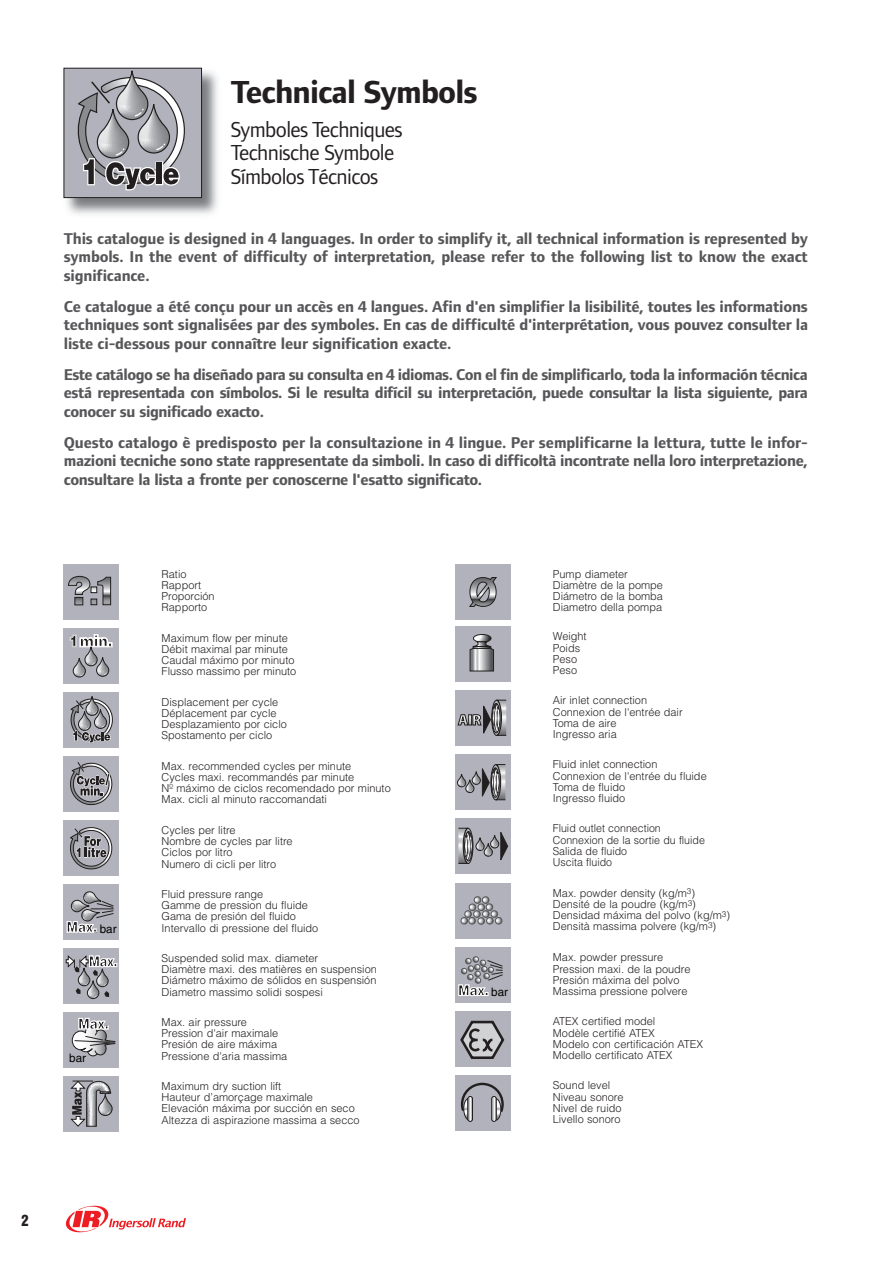
<style>
.page{position:relative;width:893px;height:1263px;background:#fff}
.page>*{position:absolute;margin:0;border:0;box-sizing:border-box;transform-origin:0 0}
.t1{font:700 33px "Foundry Form Sans";letter-spacing:-.025em;color:#231f20}
.t2{font:22.5px/23.2px "Foundry Form Sans";letter-spacing:-.025em;color:#231f20}
.t3{font:700 16.2px/18.5px "Foundry Form Sans";letter-spacing:-.02em;color:#575659;text-align:justify}
.t4{font:900 condensed 15px "Swiss 721 BT";color:#231f20}
.t5{font:11.7px "Helvetica";color:#000}
.t6{font:300 10.95px/11.2px "Helvetica";color:#231f20}
</style>
<div class="page">
<svg style="left:63px;top:67px;width:448px;height:1166px"></svg>
<h3 class="t4" style="left:21px;top:1215px;width:9px">2</h3>
<h1 class="t1" style="left:231px;top:80px;width:248px">Technical Symbols</h1>
<h2 class="t2" style="left:231px;top:120px;width:173px">Symboles Techniques<br>Technische Symbole<br>Símbolos Técnicos</h2>
<h3 class="t3" style="left:64px;top:230px;width:746px">This catalogue is designed in 4 languages. In order to simplify it, all technical information is represented by symbols. In the event of difficulty of interpretation, please refer to the following list to know the exact significance.</h3>
<p class="t3" style="left:64px;top:298px;width:746px">Ce catalogue a été conçu pour un accès en 4 langues. Afin d'en simplifier la lisibilité, toutes les informations techniques sont signalisées par des symboles. En cas de difficulté d'interprétation, vous pouvez consulter la liste ci-dessous pour connaître leur signification exacte.</p>
<p class="t3" style="left:64px;top:367px;width:746px">Este catálogo se ha diseñado para su consulta en 4 idiomas. Con el fin de simplificarlo, toda la información técnica está representada con símbolos. Si le resulta difícil su interpretación, puede consultar la lista siguiente, para conocer su significado exacto.</p>
<p class="t3" style="left:64px;top:435px;width:746px">Questo catalogo è predisposto per la consultazione in 4 lingue. Per semplificarne la lettura, tutte le infor&shy;mazioni tecniche sono state rappresentate da simboli. In caso di difficoltà incontrate nella loro interpretazione, consultare la lista a fronte per conoscerne l'esatto significato.</p>
<p class="t5" style="left:100px;top:924px;width:18px">bar</p>
<p class="t5" style="left:69px;top:1053px;width:18px">bar</p>
<p class="t6" style="left:162px;top:569px;width:55px">Ratio<br>Rapport<br>Proporción<br>Rapporto</p>
<p class="t6" style="left:162px;top:633px;width:136px">Maximum flow per minute<br>Débit maximal par minute<br>Caudal máximo por minuto<br>Flusso massimo per minuto</p>
<p class="t6" style="left:162px;top:697px;width:127px">Displacement per cycle<br>Déplacement par cycle<br>Desplazamiento por ciclo<br>Spostamento per ciclo</p>
<p class="t6" style="left:162px;top:761px;width:231px">Max. recommended cycles per minute<br>Cycles maxi. recommandés par minute<br>Nº máximo de ciclos recomendado por minuto Max. cicli al minuto raccomandati</p>
<p class="t6" style="left:162px;top:825px;width:133px">Cycles per litre<br>Nombre de cycles par litre<br>Ciclos por litro<br>Numero di cicli per litro</p>
<p class="t6" style="left:162px;top:889px;width:158px">Fluid pressure range<br>Gamme de pression du fluide<br>Gama de presión del fluido<br>Intervallo di pressione del fluido</p>
<p class="t6" style="left:162px;top:953px;width:217px">Suspended solid max. diameter<br>Diamètre maxi. des matières en suspension Diámetro máximo de sólidos en suspensión Diametro massimo solidi sospesi</p>
<p class="t6" style="left:162px;top:1017px;width:127px">Max. air pressure<br>Pression d'air maximale<br>Presión de aire máxima<br>Pressione d'aria massima</p>
<p class="t6" style="left:162px;top:1081px;width:200px">Maximum dry suction lift<br>Hauteur d’amorçage maximale<br>Elevación máxima por succión en seco<br>Altezza di aspirazione massima a secco</p>
<p class="t6" style="left:553px;top:1081px;width:72px">Sound level<br>Niveau sonore<br>Nivel de ruido<br>Livello sonoro</p>
<p class="t6" style="left:553px;top:569px;width:112px">Pump diameter<br>Diamètre de la pompe<br>Diámetro de la bomba<br>Diametro della pompa</p>
<p class="t6" style="left:553px;top:632px;width:35px">Weight<br>Poids<br>Peso<br>Peso</p>
<p class="t6" style="left:553px;top:696px;width:131px">Air inlet connection<br>Connexion de l'entrée dair<br>Toma de aire<br>Ingresso aria</p>
<p class="t6" style="left:553px;top:760px;width:155px">Fluid inlet connection<br>Connexion de l'entrée du fluide<br>Toma de fluido<br>Ingresso fluido</p>
<p class="t6" style="left:553px;top:824px;width:154px">Fluid outlet connection<br>Connexion de la sortie du fluide<br>Salida de fluido<br>Uscita fluido</p>
<p class="t6" style="left:553px;top:888px;width:179px">Max. powder density (kg/m<sup>3</sup>)<br>Densité de la poudre (kg/m<sup>3</sup>)<br>Densidad máxima del polvo (kg/m<sup>3</sup>)<br>Densità massima polvere (kg/m<sup>3</sup>)</p>
<p class="t6" style="left:553px;top:953px;width:139px">Max. powder pressure<br>Pression maxi. de la poudre<br>Presión máxima del polvo<br>Massima pressione polvere</p>
<p class="t6" style="left:553px;top:1017px;width:152px">ATEX certified model<br>Modèle certifié ATEX<br>Modelo con certificación ATEX<br>Modello certificato ATEX</p>
<p class="t5" style="left:491px;top:987px;width:18px">bar</p>
</div>
